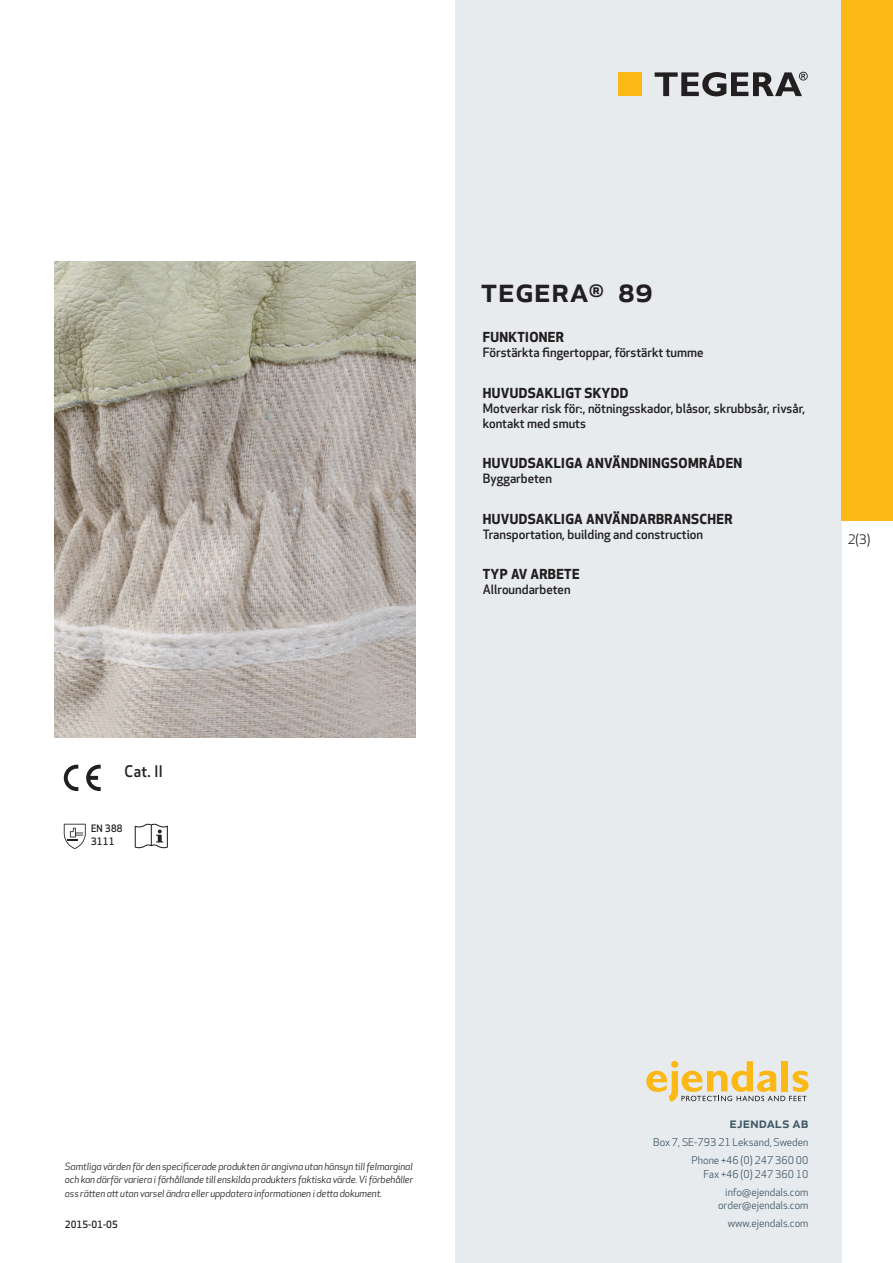
<style>
.page{position:relative;width:893px;height:1263px;background:#fff}
.page>*{position:absolute;margin:0;border:0;box-sizing:border-box;transform-origin:0 0}
.prodname{font:500 34.5px "Apex New";color:#231f20}
.Artikel{font:500 15.6px "Apex New";color:#231f20;scale:.95 1}
.t1{font:500 15px "Apex New";color:#405968}
.Funktion_body{font:700 13.5px "Apex New";letter-spacing:.025em;color:#231f20}
.t2{font:12.75px "Apex New";color:#231f20}
.Funktion_body-2{font:500 12.6px/15px "Apex New";color:#231f20}
.t3{font:10.5px/18px "Apex New";color:#405968;text-align:right}
.Artikel-2{font:500 10.05px/13.2px "Apex New";letter-spacing:.025em;color:#231f20;scale:.95 1}
.t4{font:italic 9.75px/13.5px "Apex New";letter-spacing:-.01em;color:#231f20;text-align:justify}
.Sidfot_datum{font:500 9.75px "Apex New";color:#231f20}
</style>
<div class="page">
<div style="left:455px;top:0;width:387px;height:1263px;background:#e8ebee"></div>
<svg style="left:646px;top:1061px;width:162px;height:40px"></svg>
<div style="left:842px;top:0;width:51px;height:520px;background:#fcb814"></div>
<div style="left:618px;top:72px;width:24px;height:24px;background:#fcb814"></div>
<svg style="left:655px;top:72px;width:153px;height:24px"></svg>
<svg style="left:86px;top:765px;width:15px;height:26px"></svg>
<svg style="left:64px;top:765px;width:14px;height:26px"></svg>
<svg style="left:64px;top:824px;width:22px;height:25px"></svg>
<svg style="left:135px;top:824px;width:33px;height:24px"></svg>
<img style="left:54px;top:261px;width:361px;height:477px">
<p class="Artikel" style="left:125px;top:761px;width:42px">Cat. II</p>
<p class="Artikel-2" style="left:91px;top:821px;width:35px">EN 388<br>3111</p>
<p class="prodname" style="left:480px;top:266px;width:174px">TEGERA<sup>®</sup> 89</p>
<p class="Funktion_body" style="left:483px;top:327px;width:83px">FUNKTIONER</p>
<p class="Funktion_body-2" style="left:483px;top:345px;width:222px">Förstärkta fingertoppar, förstärkt tumme</p>
<p class="Funktion_body" style="left:483px;top:383px;width:147px">HUVUDSAKLIGT SKYDD</p>
<p class="Funktion_body-2" style="left:483px;top:400px;width:324px">Motverkar risk för:, nötningsskador, blåsor, skrubbsår, rivsår, kontakt med smuts</p>
<p class="Funktion_body" style="left:483px;top:453px;width:261px">HUVUDSAKLIGA ANVÄNDNINGSOMRÅDEN</p>
<p class="Funktion_body-2" style="left:483px;top:471px;width:71px">Byggarbeten</p>
<p class="Funktion_body" style="left:483px;top:509px;width:251px">HUVUDSAKLIGA ANVÄNDARBRANSCHER</p>
<p class="Funktion_body-2" style="left:483px;top:526px;width:222px">Transportation, building and construction</p>
<p class="Funktion_body" style="left:483px;top:565px;width:98px">TYP AV ARBETE</p>
<p class="Funktion_body-2" style="left:483px;top:582px;width:89px">Allroundarbeten</p>
<p class="t2" style="left:848px;top:531px;width:24px">2(3)</p>
<p class="t4" style="left:65px;top:1159px;width:350px">Samtliga värden för den specificerade produkten är angivna utan hänsyn till felmarginal och kan därför variera i förhållande till enskilda produkters faktiska värde. Vi förbehåller oss rätten att utan varsel ändra eller uppdatera informationen i detta dokument.</p>
<p class="Sidfot_datum" style="left:65px;top:1218px;width:54px">2015-01-05</p>
<h3 class="t1" style="left:729px;top:1113px;width:80px">ejendals ab</h3>
<p class="t3" style="left:653px;top:1133px;width:157px">Box 7, SE-793 21 Leksand, Sweden<br>Phone +46 (0) 247 360 00</p>
<p class="t3" style="left:703px;top:1165px;width:107px">Fax +46 (0) 247 360 10 info@ejendals.com</p>
<p class="t3" style="left:718px;top:1196px;width:92px">order@ejendals.com</p>
<p class="t3" style="left:728px;top:1215px;width:82px">www.ejendals.com</p>
</div>
